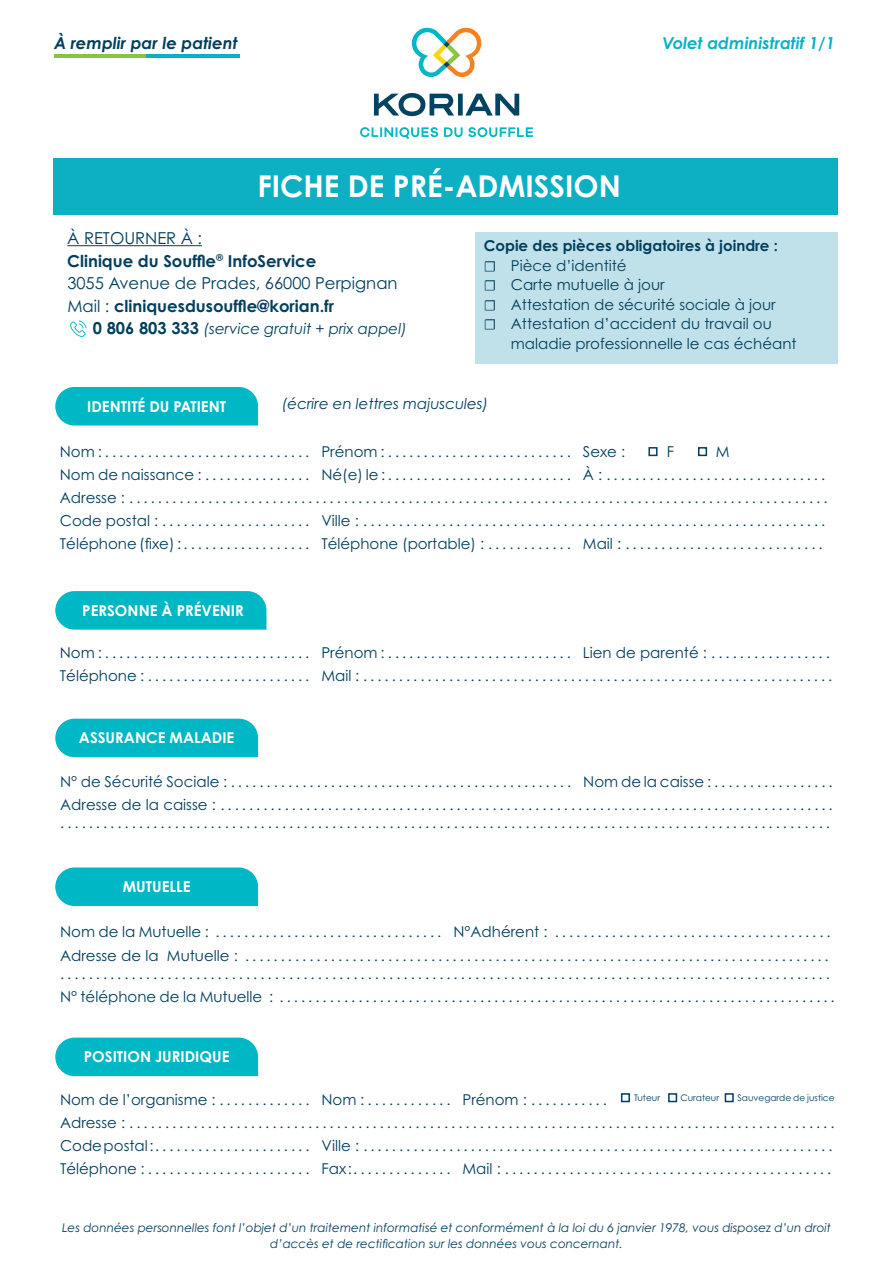
<style>
.page{position:relative;width:893px;height:1263px;background:#fff}
.page>*{position:absolute;margin:0;border:0;box-sizing:border-box;transform-origin:0 0}
.t1{font:700 30px "Century Gothic Std";color:#fff}
.t2{font:700 16.5px/22.5px "Century Gothic Std";color:#023f5d}
.t3{font:italic 700 16.5px "Century Gothic Std";color:#0dafc3}
.t4{font:italic 700 16.5px "Century Gothic Std";color:#023f5d}
.t5{font:15px/23.1px "Century Gothic Std";color:#023f5d}
.t6{font:700 15px "Century Gothic Std";color:#fff}
.t7{font:italic 15px "Century Gothic Std";color:#023f5d}
.t8{font:700 15px "Century Gothic Std";color:#023f5d}
.t9{font:italic 12px/16.5px "Century Gothic Std";color:#023f5d;text-align:center}
.t10{font:9px "Century Gothic Std";color:#023f5d}
.s1{font-weight:400}
.s2{font-weight:700;font-style:normal;font-size:16.5px}
.s3{font-family:"Minion Pro"}
</style>
<div class="page">
<hr style="left:54px;top:54px;width:94px;height:4px;background:#89c33f">
<hr style="left:147px;top:54px;width:93px;height:4px;background:#0bafc3">
<div style="left:53px;top:159px;width:784px;height:56px;background:#0dafc3"></div>
<div style="left:475px;top:232px;width:362px;height:132px;background:#c1e1ea"></div>
<hr style="left:67px;top:245px;width:135px;height:1px;background:#023f5d">
<div style="left:621px;top:1093px;width:9px;height:9px;border:2px solid #023f5d"></div>
<div style="left:668px;top:1093px;width:9px;height:9px;border:2px solid #023f5d"></div>
<div style="left:725px;top:1093px;width:9px;height:9px;border:2px solid #023f5d"></div>
<div style="left:648px;top:447px;width:9px;height:9px;border:2px solid #023f5d"></div>
<div style="left:698px;top:447px;width:9px;height:9px;border:2px solid #023f5d"></div>
<div style="left:55px;top:387px;width:203px;height:38px;background:#00b7c5"></div>
<svg style="left:55px;top:591px;width:211px;height:39px;background:#0ab9c7"></svg>
<div style="left:55px;top:719px;width:203px;height:38px;background:#00b7c5"></div>
<div style="left:55px;top:867px;width:203px;height:39px;background:#00b7c5"></div>
<div style="left:55px;top:1037px;width:203px;height:39px;background:#00b7c5"></div>
<svg style="left:412px;top:28px;width:69px;height:49px"></svg>
<svg style="left:374px;top:93px;width:145px;height:23px"></svg>
<svg style="left:360px;top:127px;width:173px;height:12px"></svg>
<svg style="left:70px;top:320px;width:17px;height:17px"></svg>
<p class="t4" style="left:54px;top:32px;width:185px">À remplir par le patient</p>
<p class="t3" style="left:662px;top:32px;width:174px">Volet administratif 1/1</p>
<h1 class="t1" style="left:257px;top:167px;width:365px">FICHE DE PRÉ-ADMISSION</h1>
<p class="t2" style="left:67px;top:226px;width:332px"><span class="s1">À RETOURNER À :<br></span>Clinique du Souffle<sup>®</sup> InfoService<br><span class="s1">3055 Avenue de Prades, 66000 Perpignan<br>Mail :</span> cliniquesdusouffle@korian.fr</p>
<p class="t7" style="left:93px;top:320px;width:316px"><span class="s2">0 806 803 333</span> (service gratuit + prix appel)</p>
<p class="t8" style="left:484px;top:236px;width:296px">Copie des pièces obligatoires à joindre :</p>
<p class="t5" style="left:484px;top:253px;width:144px"><span class="s3">☐</span> Pièce d’identité</p>
<p class="t5" style="left:484px;top:273px;width:182px"><span class="s3">☐</span> Carte mutuelle à jour</p>
<p class="t5" style="left:484px;top:292px;width:293px"><span class="s3">☐</span> Attestation de sécurité sociale à jour</p>
<p class="t5" style="left:484px;top:312px;width:290px"><span class="s3">☐</span> Attestation d’accident du travail ou</p>
<p class="t5" style="left:511px;top:331px;width:287px">maladie professionnelle le cas échéant</p>
<p class="t7" style="left:282px;top:395px;width:208px">(écrire en lettres majuscules)</p>
<p class="t5" style="left:60px;top:440px;width:567px">Nom : ............................. Prénom : .......................... Sexe :</p>
<p class="t5" style="left:667px;top:440px;width:9px">F</p>
<p class="t6" style="left:87px;top:397px;width:140px">IDENTITÉ DU PATIENT</p>
<p class="t5" style="left:60px;top:440px;width:769px;text-indent:656px">M<br>Nom de naissance : ............... Né(e) le : .......................... À : ...............................<br>Adresse : ..................................................................................................<br>Code postal : ..................... Ville : .................................................................<br>Téléphone (fixe) : .................. Téléphone (portable) : ............ Mail : ............................</p>
<p class="t6" style="left:82px;top:601px;width:163px">PERSONNE À PRÉVENIR</p>
<p class="t5" style="left:60px;top:641px;width:774px">Nom : ............................. Prénom : .......................... Lien de parenté : .................<br>Téléphone : ....................... Mail : ..................................................................</p>
<p class="t6" style="left:79px;top:729px;width:157px">ASSURANCE MALADIE</p>
<p class="t5" style="left:60px;top:770px;width:774px">N° de Sécurité Sociale : ................................................ Nom de la caisse : .................<br>Adresse de la caisse : ......................................................................................</p>
<p class="t5" style="left:60px;top:811px;width:771px">............................................................................................................</p>
<p class="t6" style="left:123px;top:877px;width:69px">MUTUELLE</p>
<p class="t5" style="left:60px;top:920px;width:772px">Nom de la Mutuelle : ................................ N°Adhérent : .......................................<br>Adresse de la Mutuelle : ..................................................................................</p>
<p class="t5" style="left:60px;top:961px;width:776px">............................................................................................................<br>N° téléphone de la Mutuelle : ..............................................................................</p>
<p class="t6" style="left:84px;top:1047px;width:147px">POSITION JURIDIQUE</p>
<p class="t5" style="left:60px;top:1088px;width:548px">Nom de l’organisme : ............. Nom : ............ Prénom : ...........</p>
<p class="t10" style="left:634px;top:1092px;width:27px">Tuteur</p>
<p class="t10" style="left:680px;top:1092px;width:40px">Curateur</p>
<p class="t10" style="left:737px;top:1092px;width:99px">Sauvegarde de justice</p>
<p class="t5" style="left:60px;top:1111px;width:776px">Adresse : ...................................................................................................<br>Code postal : ...................... Ville : ..................................................................<br>Téléphone : ....................... Fax : .............. Mail : ..............................................</p>
<p class="t9" style="left:62px;top:1219px;width:770px">Les données personnelles font l’objet d’un traitement informatisé et conformément à la loi du 6 janvier 1978, vous disposez d’un droit d’accès et de rectification sur les données vous concernant.</p>
</div>
